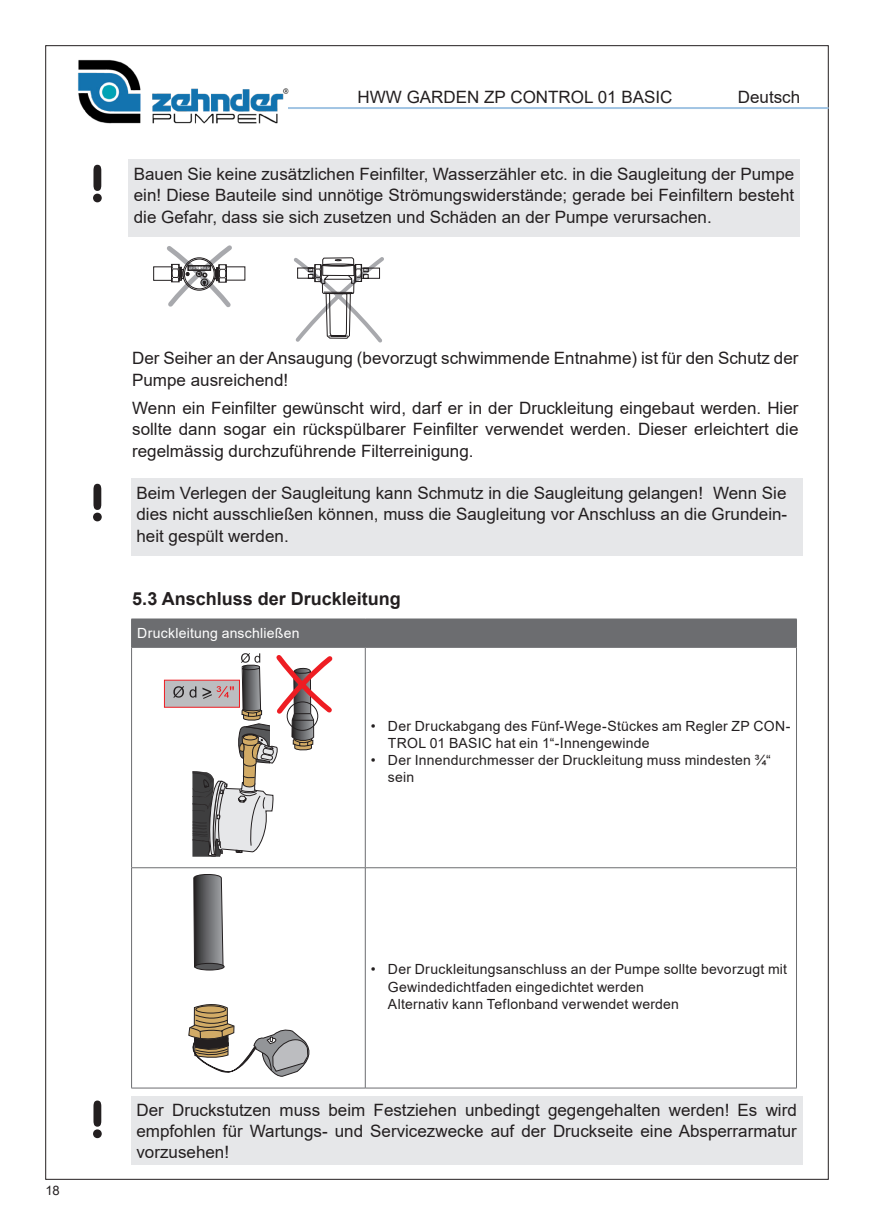
<style>
.page{position:relative;width:874px;height:1225px;background:#fff}
.page>*{position:absolute;margin:0;border:0;box-sizing:border-box;transform-origin:0 0}
.t1{font:50px "VAG Rounded BT";color:#231f20}
.t2{font:700 18px "Arial";color:#231f20}
.t3{font:17px/21.2px "Arial";color:#231f20;text-align:justify}
.t4{font:14px/17px "Arial";letter-spacing:.015em;color:#231f20}
.t5{font:14px "Arial";letter-spacing:.015em;color:#fff}
.t6{font:13px "Arial";color:#231f20}
</style>
<div class="page">
<hr style="left:288px;top:107px;width:540px;height:2px;background:#a1c4e3">
<img style="left:78px;top:59px;width:211px;height:65px">
<svg style="left:132px;top:868px;width:663px;height:219px"></svg>
<hr style="left:131px;top:618px;width:234px;height:1px;background:#6c6d70">
<hr style="left:365px;top:618px;width:431px;height:1px;background:#6c6d70">
<div style="left:131px;top:619px;width:665px;height:28px;background:#6c6d70"></div>
<hr style="left:131px;top:647px;width:234px;height:1px;background:#6c6d70">
<hr style="left:365px;top:647px;width:431px;height:1px;background:#6c6d70">
<hr style="left:131px;top:647px;width:1px;height:220px;background:#6c6d70">
<hr style="left:365px;top:647px;width:1px;height:220px;background:#6c6d70">
<hr style="left:795px;top:647px;width:1px;height:220px;background:#6c6d70">
<hr style="left:131px;top:867px;width:234px;height:1px;background:#6c6d70">
<hr style="left:131px;top:868px;width:1px;height:219px;background:#6c6d70">
<hr style="left:365px;top:867px;width:431px;height:1px;background:#6c6d70">
<hr style="left:365px;top:868px;width:1px;height:219px;background:#6c6d70">
<hr style="left:795px;top:868px;width:1px;height:219px;background:#6c6d70">
<hr style="left:131px;top:1087px;width:234px;height:1px;background:#6c6d70">
<hr style="left:365px;top:1087px;width:431px;height:1px;background:#6c6d70">
<div style="left:164px;top:680px;width:75px;height:27px;background:#bcbdc0;border:1px solid #ee1d23"></div>
<svg style="left:173px;top:653px;width:160px;height:204px"></svg>
<svg style="left:193px;top:873px;width:31px;height:95px;background:#6e6e70"></svg>
<div style="left:195px;top:963px;width:29px;height:7px;background:#57585a;border-radius:50%"></div>
<div style="left:194px;top:963px;width:30px;height:7px;border:1px solid #231f20;border-radius:50%"></div>
<svg style="left:188px;top:1003px;width:124px;height:74px"></svg>
<svg style="left:294px;top:257px;width:90px;height:86px"></svg>
<svg style="left:153px;top:245px;width:92px;height:63px"></svg>
<div style="left:128px;top:159px;width:671px;height:78px;background:#e6e7e9"></div>
<div style="left:131px;top:1096px;width:671px;height:69px;background:#e6e7e9"></div>
<div style="left:131px;top:478px;width:671px;height:77px;background:#e6e7e9"></div>
<h1 class="t1" style="left:90px;top:152px;width:16px">!</h1>
<p class="t3" style="left:357px;top:86px;width:316px">HWW GARDEN ZP CONTROL 01 BASIC</p>
<p class="t3" style="left:737px;top:86px;width:64px">Deutsch</p>
<p class="t3" style="left:134px;top:163px;width:661px">Bauen Sie keine zusätzlichen Feinfilter, Wasserzähler etc. in die Saugleitung der Pumpe ein! Diese Bauteile sind unnötige Strömungswiderstände; gerade bei Feinfiltern besteht die Gefahr, dass sie sich zusetzen und Schäden an der Pumpe verursachen.</p>
<h1 class="t1" style="left:90px;top:471px;width:16px">!</h1>
<p class="t3" style="left:132px;top:348px;width:667px">Der Seiher an der Ansaugung (bevorzugt schwimmende Entnahme) ist für den Schutz der<br>Pumpe ausreichend!</p>
<p class="t3" style="left:132px;top:397px;width:667px">Wenn ein Feinfilter gewünscht wird, darf er in der Druckleitung eingebaut werden. Hier sollte dann sogar ein rückspülbarer Feinfilter verwendet werden. Dieser erleichtert die regelmässig durchzuführende Filterreinigung.</p>
<p class="t3" style="left:136px;top:482px;width:652px">Beim Verlegen der Saugleitung kann Schmutz in die Saugleitung gelangen! Wenn Sie dies nicht ausschließen können, muss die Saugleitung vor Anschluss an die Grundein&shy;heit gespült werden.</p>
<p class="t2" style="left:132px;top:586px;width:270px">5.3 Anschluss der Druckleitung</p>
<p class="t5" style="left:137px;top:623px;width:164px">Druckleitung anschließen</p>
<p class="t4" style="left:388px;top:718px;width:404px;text-indent:-17px">• Der Druckabgang des Fünf-Wege-Stückes am Regler ZP CON-<br>TROL 01 BASIC hat ein 1“-Innengewinde</p>
<p class="t4" style="left:388px;top:752px;width:384px;text-indent:-17px">• Der Innendurchmesser der Druckleitung muss mindesten ¾“ sein</p>
<p class="t4" style="left:388px;top:961px;width:400px;text-indent:-17px">• Der Druckleitungsanschluss an der Pumpe sollte bevorzugt mit<br>Gewindedichtfaden eingedichtet werden<br>Alternativ kann Teflonband verwendet werden</p>
<p class="t6" style="left:45px;top:1181px;width:16px">18</p>
<h1 class="t1" style="left:90px;top:1087px;width:16px">!</h1>
<p class="t3" style="left:136px;top:1099px;width:661px">Der Druckstutzen muss beim Festziehen unbedingt gegengehalten werden! Es wird empfohlen für Wartungs- und Servicezwecke auf der Druckseite eine Absperrarmatur vorzusehen!</p>
</div>
